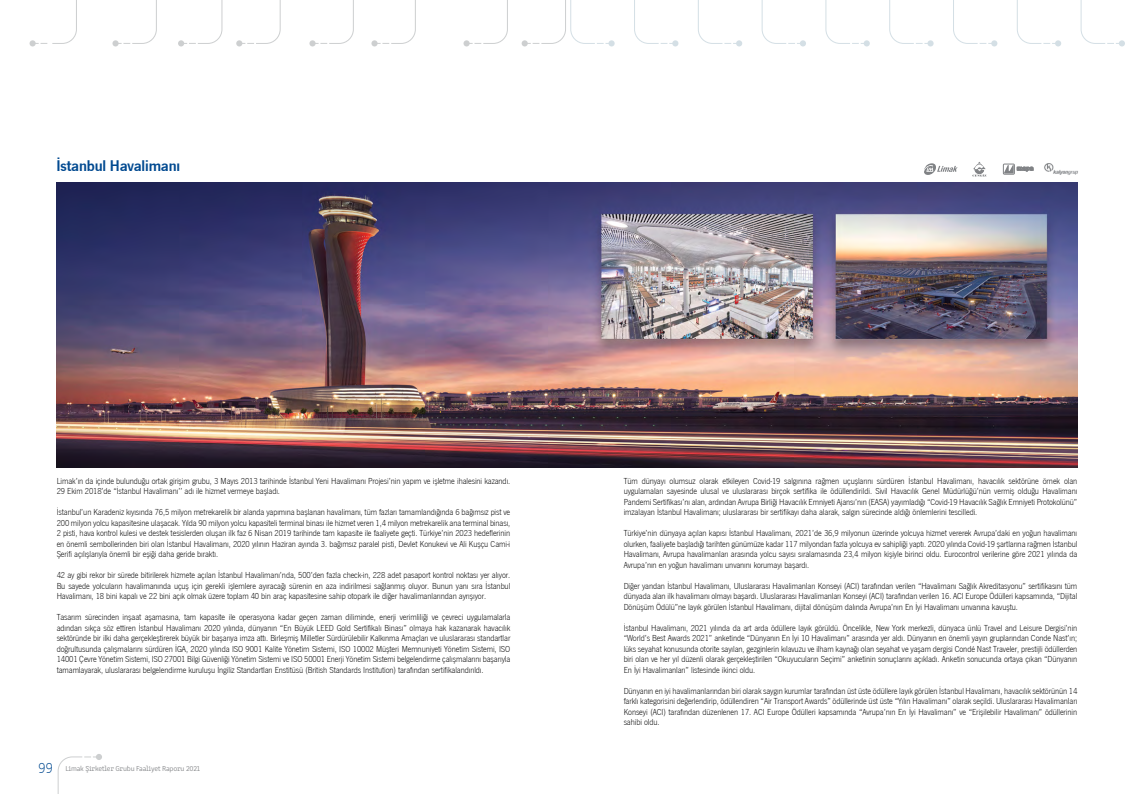
<style>
.page{position:relative;width:1134px;height:794px;background:#fff}
.page>*{position:absolute;margin:0;border:0;box-sizing:border-box;transform-origin:0 0}
.t1{font:16px "News Got T Dem";letter-spacing:-.01em;color:#004990}
.t2{font:9px/10.5px "News Got T Lig";letter-spacing:-.01em;color:#000;text-align:justify}
.t3{font:300 7.5px "Clone Rounded";letter-spacing:-.03em;color:#808285}
.s1{font-family:"News Got T Lig";font-weight:400;font-size:15px;color:#004990}
</style>
<div class="page">
<svg style="left:30px;top:0;width:47px;height:46px"></svg>
<div style="left:112px;top:40px;width:7px;height:6px;background:#cdcfd0;border-radius:50%"></div>
<svg style="left:118px;top:0;width:39px;height:44px"></svg>
<svg style="left:57px;top:754px;width:45px;height:40px"></svg>
<svg style="left:178px;top:0;width:45px;height:46px"></svg>
<svg style="left:236px;top:0;width:45px;height:46px"></svg>
<div style="left:309px;top:40px;width:7px;height:6px;background:#cdcfd0;border-radius:50%"></div>
<svg style="left:315px;top:0;width:39px;height:44px"></svg>
<div style="left:371px;top:40px;width:7px;height:6px;background:#cdcfd0;border-radius:50%"></div>
<svg style="left:377px;top:0;width:39px;height:44px"></svg>
<div style="left:463px;top:40px;width:7px;height:6px;background:#cdcfd0;border-radius:50%"></div>
<svg style="left:469px;top:0;width:39px;height:44px"></svg>
<div style="left:608px;top:40px;width:7px;height:6px;background:#d4dfe5;border-radius:50%"></div>
<svg style="left:522px;top:0;width:88px;height:46px"></svg>
<svg style="left:761px;top:0;width:45px;height:46px"></svg>
<svg style="left:634px;top:0;width:44px;height:46px"></svg>
<svg style="left:953px;top:0;width:44px;height:46px"></svg>
<svg style="left:698px;top:0;width:44px;height:46px"></svg>
<svg style="left:825px;top:0;width:45px;height:46px"></svg>
<div style="left:927px;top:40px;width:7px;height:6px;background:#d4dfe5;border-radius:50%"></div>
<svg style="left:889px;top:0;width:39px;height:44px"></svg>
<svg style="left:1080px;top:0;width:45px;height:46px"></svg>
<svg style="left:1017px;top:0;width:44px;height:46px"></svg>
<img style="left:57px;top:183px;width:1020px;height:285px">
<div style="left:1003px;top:164px;width:12px;height:10px;border:1px solid #808285"></div>
<svg style="left:1004px;top:165px;width:29px;height:8px"></svg>
<img style="left:1044px;top:163px;width:34px;height:12px">
<svg style="left:972px;top:162px;width:14px;height:14px"></svg>
<svg style="left:924px;top:163px;width:33px;height:12px"></svg>
<h1 class="t1" style="left:57px;top:155px;width:125px">İstanbul Havalimanı</h1>
<p class="t2" style="left:57px;top:475px;width:455px">Limak’ın da içinde bulunduğu ortak girişim grubu, 3 Mayıs 2013 tarihinde İstanbul Yeni Havalimanı Projesi’nin yapım ve işletme ihalesini kazandı.<br>29 Ekim 2018’de “İstanbul Havalimanı’’ adı ile hizmet vermeye başladı.</p>
<p class="t2" style="left:57px;top:506px;width:455px">İstanbul’un Karadeniz kıyısında 76,5 milyon metrekarelik bir alanda yapımına başlanan havalimanı, tüm fazları tamamlandığında 6 bağımsız pist ve 200 milyon yolcu kapasitesine ulaşacak. Yılda 90 milyon yolcu kapasiteli terminal binası ile hizmet veren 1,4 milyon metrekarelik ana terminal binası, 2 pisti, hava kontrol kulesi ve destek tesislerden oluşan ilk faz 6 Nisan 2019 tarihinde tam kapasite ile faaliyete geçti. Türkiye’nin 2023 hedeflerinin en önemli sembollerinden biri olan İstanbul Havalimanı, 2020 yılının Haziran ayında 3. bağımsız paralel pisti, Devlet Konukevi ve Ali Kuşçu Cami-i Şerifi açılışlarıyla önemli bir eşiği daha geride bıraktı.</p>
<p class="t2" style="left:57px;top:569px;width:455px">42 ay gibi rekor bir sürede bitirilerek hizmete açılan İstanbul Havalimanı’nda, 500’den fazla check-in, 228 adet pasaport kontrol noktası yer alıyor.<br>Bu sayede yolcuların havalimanında uçuş için gerekli işlemlere ayıracağı sürenin en aza indirilmesi sağlanmış oluyor. Bunun yanı sıra İstanbul Havalimanı, 18 bini kapalı ve 22 bini açık olmak üzere toplam 40 bin araç kapasitesine sahip otopark ile diğer havalimanlarından ayrışıyor.</p>
<p class="t2" style="left:57px;top:611px;width:455px">Tasarım sürecinden inşaat aşamasına, tam kapasite ile operasyona kadar geçen zaman diliminde, enerji verimliliği ve çevreci uygulamalarla adından sıkça söz ettiren İstanbul Havalimanı 2020 yılında, dünyanın “En Büyük LEED Gold Sertifikalı Binası” olmaya hak kazanarak havacılık sektöründe bir ilki daha gerçekleştirerek büyük bir başarıya imza attı. Birleşmiş Milletler Sürdürülebilir Kalkınma Amaçları ve uluslararası standartlar doğrultusunda çalışmalarını sürdüren İGA, 2020 yılında ISO 9001 Kalite Yönetim Sistemi, ISO 10002 Müşteri Memnuniyeti Yönetim Sistemi, ISO 14001 Çevre Yönetim Sistemi, ISO 27001 Bilgi Güvenliği Yönetim Sistemi ve ISO 50001 Enerji Yönetim Sistemi belgelendirme çalışmalarını başarıyla tamamlayarak, uluslararası belgelendirme kuruluşu İngiliz Standartları Enstitüsü (British Standards Institution) tarafından sertifikalandırıldı.</p>
<p class="t3" style="left:39px;top:763px;width:163px"><span class="s1">99</span> Limak Şirketler Grubu Faaliyet Raporu 2021</p>
<p class="t2" style="left:624px;top:475px;width:455px">Tüm dünyayı olumsuz olarak etkileyen Covid-19 salgınına rağmen uçuşlarını sürdüren İstanbul Havalimanı, havacılık sektörüne örnek olan uygulamaları sayesinde ulusal ve uluslararası birçok sertifika ile ödüllendirildi. Sivil Havacılık Genel Müdürlüğü’nün vermiş olduğu Havalimanı Pandemi Sertifikası’nı alan, ardından Avrupa Birliği Havacılık Emniyeti Ajansı’nın (EASA) yayımladığı “Covid-19 Havacılık Sağlık Emniyeti Protokolünü” imzalayan İstanbul Havalimanı; uluslararası bir sertifikayı daha alarak, salgın sürecinde aldığı önlemlerini tescilledi.</p>
<p class="t2" style="left:624px;top:527px;width:455px">Türkiye’nin dünyaya açılan kapısı İstanbul Havalimanı, 2021’de 36,9 milyonun üzerinde yolcuya hizmet vererek Avrupa’daki en yoğun havalimanı olurken, faaliyete başladığı tarihten günümüze kadar 117 milyondan fazla yolcuya ev sahipliği yaptı. 2020 yılında Covid-19 şartlarına rağmen İstanbul Havalimanı, Avrupa havalimanları arasında yolcu sayısı sıralamasında 23,4 milyon kişiyle birinci oldu. Eurocontrol verilerine göre 2021 yılında da Avrupa’nın en yoğun havalimanı unvanını korumayı başardı.</p>
<p class="t2" style="left:624px;top:580px;width:455px">Diğer yandan İstanbul Havalimanı, Uluslararası Havalimanları Konseyi (ACI) tarafından verilen “Havalimanı Sağlık Akreditasyonu” sertifikasını tüm dünyada alan ilk havalimanı olmayı başardı. Uluslararası Havalimanları Konseyi (ACI) tarafından verilen 16. ACI Europe Ödülleri kapsamında, “Dijital Dönüşüm Ödülü”ne layık görülen İstanbul Havalimanı, dijital dönüşüm dalında Avrupa’nın En İyi Havalimanı unvanına kavuştu.</p>
<p class="t2" style="left:624px;top:622px;width:455px">İstanbul Havalimanı, 2021 yılında da art arda ödüllere layık görüldü. Öncelikle, New York merkezli, dünyaca ünlü Travel and Leisure Dergisi’nin “World’s Best Awards 2021” anketinde “Dünyanın En İyi 10 Havalimanı” arasında yer aldı. Dünyanın en önemli yayın gruplarından Conde Nast’ın; lüks seyahat konusunda otorite sayılan, gezginlerin kılavuzu ve ilham kaynağı olan seyahat ve yaşam dergisi Condé Nast Traveler, prestijli ödüllerden biri olan ve her yıl düzenli olarak gerçekleştirilen “Okuyucuların Seçimi” anketinin sonuçlarını açıkladı. Anketin sonucunda ortaya çıkan “Dünyanın En İyi Havalimanları” listesinde ikinci oldu.</p>
<p class="t2" style="left:624px;top:685px;width:455px">Dünyanın en iyi havalimanlarından biri olarak saygın kurumlar tarafından üst üste ödüllere layık görülen İstanbul Havalimanı, havacılık sektörünün 14 farklı kategorisini değerlendirip, ödüllendiren “Air Transport Awards” ödüllerinde üst üste “Yılın Havalimanı” olarak seçildi. Uluslararası Havalimanları Konseyi (ACI) tarafından düzenlenen 17. ACI Europe Ödülleri kapsamında “Avrupa’nın En İyi Havalimanı” ve “Erişilebilir Havalimanı” ödüllerinin sahibi oldu.</p>
</div>
